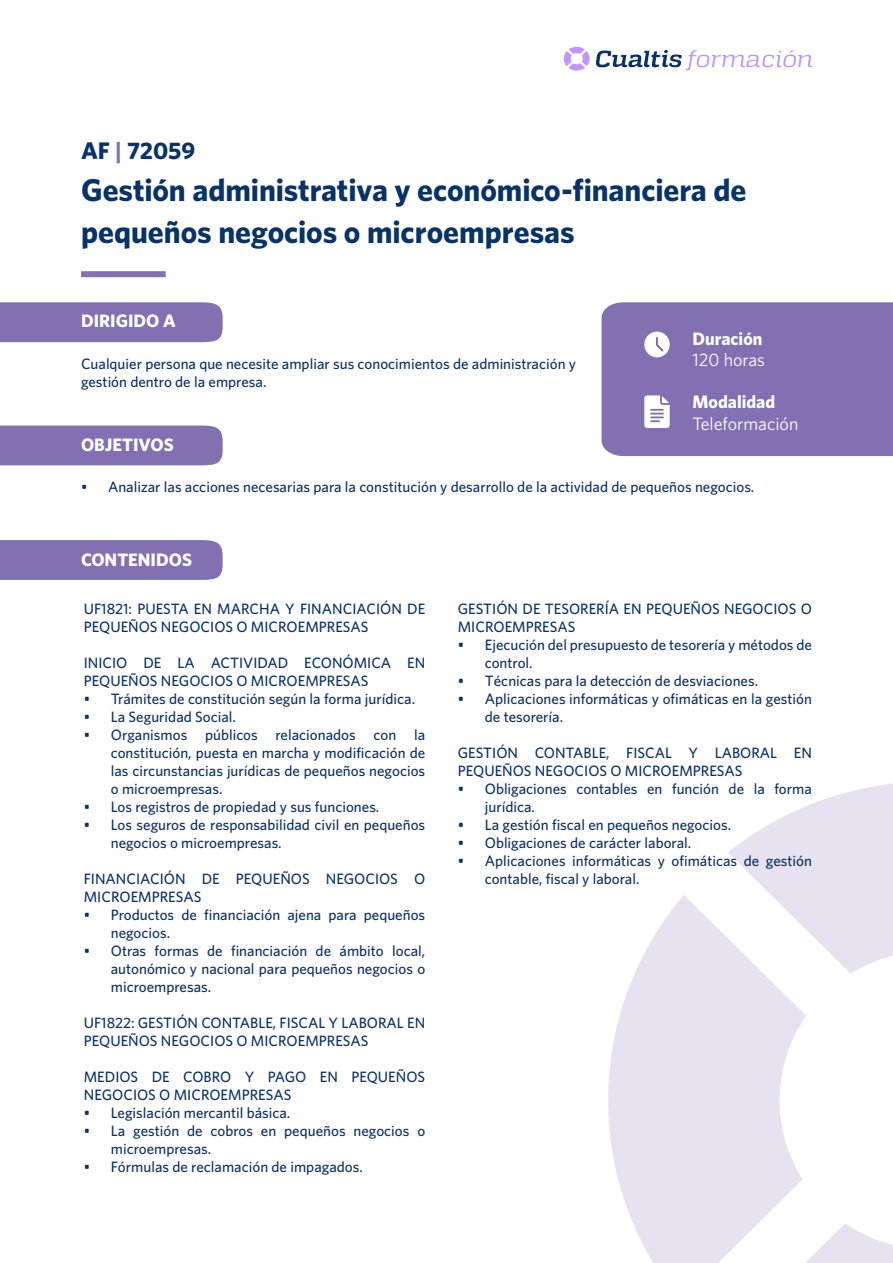
<style>
.page{position:relative;width:893px;height:1263px;background:#fff}
.page>*{position:absolute;margin:0;border:0;box-sizing:border-box;transform-origin:0 0}
.t1{font:700 31.5px/42px "Whitney";color:#093266}
.t2{font:700 24px "Whitney";letter-spacing:-.01em;color:#093266}
.t3{font:700 18px "Whitney";color:#fff}
.t4{font:18px "Whitney";color:#fff}
.t5{font:500 15px/18px "Whitney";color:#093266}
.s1{color:#8270b3}
</style>
<div class="page">
<svg style="left:728px;top:783px;width:165px;height:191px"></svg>
<svg style="left:806px;top:1224px;width:87px;height:39px"></svg>
<svg style="left:608px;top:895px;width:198px;height:368px;fill:#e6e2f0"></svg>
<div style="left:81px;top:271px;width:85px;height:6px;background:#8270b3"></div>
<div style="left:0;top:302px;width:223px;height:40px;background:#8270b3"></div>
<div style="left:0;top:425px;width:223px;height:40px;background:#8270b3"></div>
<div style="left:0;top:540px;width:223px;height:40px;background:#8270b3"></div>
<div style="left:602px;top:302px;width:291px;height:154px;background:#8270b3"></div>
<svg style="left:564px;top:47px;width:248px;height:24px"></svg>
<h2 class="t2" style="left:81px;top:136px;width:116px">AF <span class="s1">|</span> 72059</h2>
<h1 class="t1" style="left:81px;top:168px;width:667px">Gestión administrativa y económico-financiera de pequeños negocios o microempresas</h1>
<p class="t3" style="left:81px;top:310px;width:96px">DIRIGIDO A</p>
<p class="t5" style="left:81px;top:355px;width:497px">Cualquier persona que necesite ampliar sus conocimientos de administración y gestión dentro de la empresa.</p>
<p class="t3" style="left:81px;top:434px;width:94px">OBJETIVOS</p>
<p class="t3" style="left:693px;top:327px;width:71px">Duración</p>
<p class="t4" style="left:693px;top:349px;width:74px">120 horas</p>
<p class="t3" style="left:693px;top:391px;width:84px">Modalidad</p>
<p class="t4" style="left:693px;top:413px;width:107px">Teleformación</p>
<p class="t5" style="left:81px;top:478px;width:675px">• Analizar las acciones necesarias para la constitución y desarrollo de la actividad de pequeños negocios.</p>
<p class="t3" style="left:81px;top:548px;width:112px">CONTENIDOS</p>
<p class="t5" style="left:84px;top:599px;width:343px">UF1821: PUESTA EN MARCHA Y FINANCIACIÓN DE<br>PEQUEÑOS NEGOCIOS O MICROEMPRESAS</p>
<p class="t5" style="left:84px;top:653px;width:343px">INICIO DE LA ACTIVIDAD ECONÓMICA EN<br>PEQUEÑOS NEGOCIOS O MICROEMPRESAS</p>
<p class="t5" style="left:84px;top:689px;width:333px">• Trámites de constitución según la forma jurídica.</p>
<p class="t5" style="left:84px;top:707px;width:154px">• La Seguridad Social.</p>
<p class="t5" style="left:111px;top:725px;width:316px;text-align:justify;text-indent:-27px">• Organismos públicos relacionados con la constitución, puesta en marcha y modificación de las circunstancias jurídicas de pequeños negocios o microempresas.</p>
<p class="t5" style="left:84px;top:797px;width:297px">• Los registros de propiedad y sus funciones.</p>
<p class="t5" style="left:111px;top:815px;width:316px;text-indent:-27px">• Los seguros de responsabilidad civil en pequeños negocios o microempresas.</p>
<p class="t5" style="left:84px;top:869px;width:343px">FINANCIACIÓN DE PEQUEÑOS NEGOCIOS O<br>MICROEMPRESAS</p>
<p class="t5" style="left:111px;top:905px;width:316px;text-indent:-27px">• Productos de financiación ajena para pequeños negocios.</p>
<p class="t5" style="left:111px;top:941px;width:316px;text-align:justify;text-indent:-27px">• Otras formas de financiación de ámbito local, autonómico y nacional para pequeños negocios o microempresas.</p>
<p class="t5" style="left:84px;top:1013px;width:343px">UF1822: GESTIÓN CONTABLE, FISCAL Y LABORAL EN<br>PEQUEÑOS NEGOCIOS O MICROEMPRESAS</p>
<p class="t5" style="left:84px;top:1067px;width:343px">MEDIOS DE COBRO Y PAGO EN PEQUEÑOS<br>NEGOCIOS O MICROEMPRESAS</p>
<p class="t5" style="left:84px;top:1103px;width:208px">• Legislación mercantil básica.</p>
<p class="t5" style="left:111px;top:1121px;width:316px;text-indent:-27px">• La gestión de cobros en pequeños negocios o microempresas.</p>
<p class="t5" style="left:84px;top:1157px;width:280px">• Fórmulas de reclamación de impagados.</p>
<p class="t5" style="left:458px;top:599px;width:356px">GESTIÓN DE TESORERÍA EN PEQUEÑOS NEGOCIOS O<br>MICROEMPRESAS</p>
<p class="t5" style="left:485px;top:635px;width:329px;text-indent:-27px">• Ejecución del presupuesto de tesorería y métodos de control.</p>
<p class="t5" style="left:458px;top:671px;width:302px">• Técnicas para la detección de desviaciones.</p>
<p class="t5" style="left:485px;top:689px;width:329px;text-indent:-27px">• Aplicaciones informáticas y ofimáticas en la gestión de tesorería.</p>
<p class="t5" style="left:458px;top:743px;width:356px">GESTIÓN CONTABLE, FISCAL Y LABORAL EN<br>PEQUEÑOS NEGOCIOS O MICROEMPRESAS</p>
<p class="t5" style="left:485px;top:779px;width:329px;text-indent:-27px">• Obligaciones contables en función de la forma jurídica.</p>
<p class="t5" style="left:458px;top:815px;width:275px">• La gestión fiscal en pequeños negocios.</p>
<p class="t5" style="left:458px;top:833px;width:235px">• Obligaciones de carácter laboral.</p>
<p class="t5" style="left:485px;top:851px;width:329px;text-indent:-27px">• Aplicaciones informáticas y ofimáticas de gestión contable, fiscal y laboral.</p>
</div>
